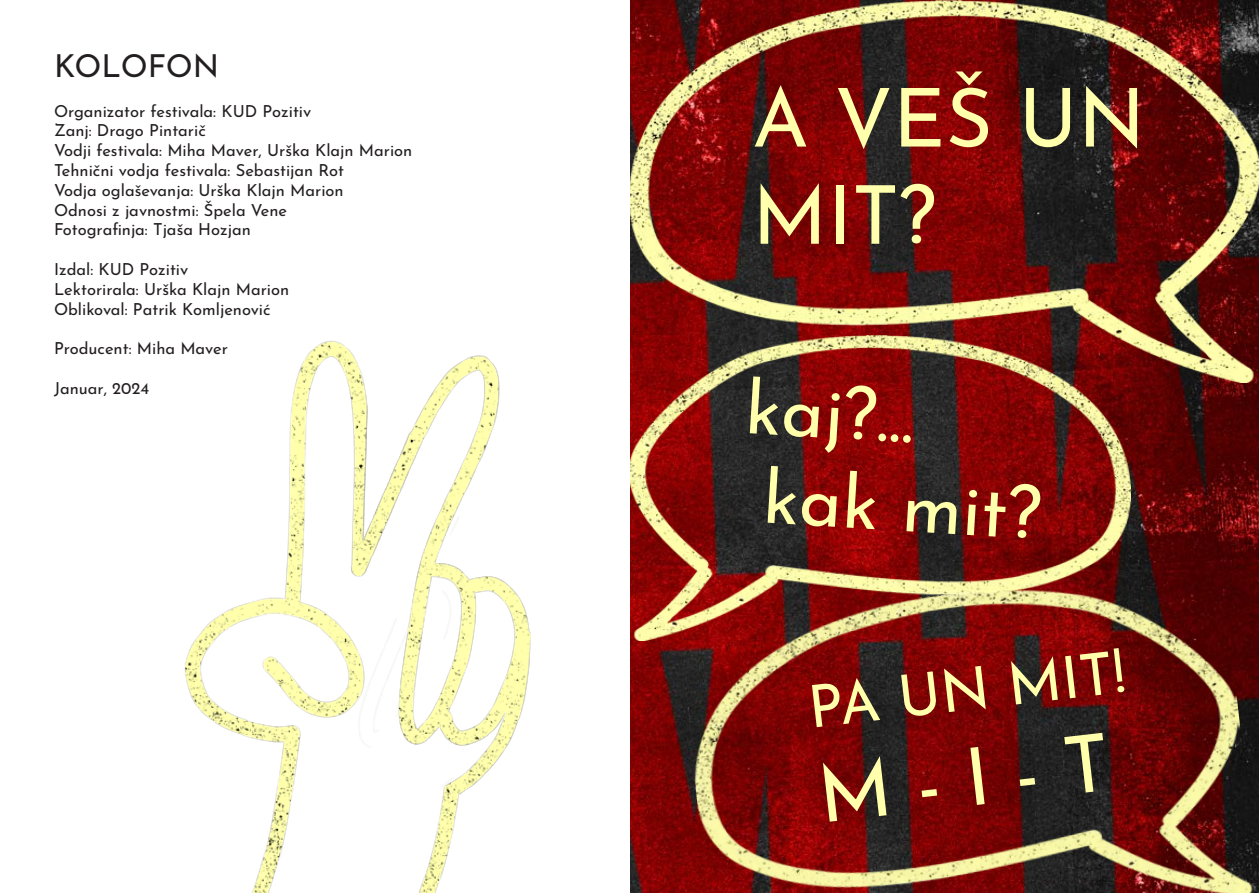
<style>
.page{position:relative;width:1259px;height:893px;background:#fff}
.page>*{position:absolute;margin:0;border:0;box-sizing:border-box;transform-origin:0 0}
.t1{font:81px/97.2px "Josefin Sans";color:#ffffac}
.t2{font:79.5px "Josefin Sans";color:#ffffac}
.t3{font:73.5px/87.6px "Josefin Sans";color:#ffffac}
.t4{font:58.5px "Josefin Sans";color:#ffffac}
.t5{font:31.5px "Josefin Sans";letter-spacing:-.005em;color:#231f20}
.t6{font:16.5px/19.8px "Josefin Sans";color:#231f20}
</style>
<div class="page">
<img style="left:630px;top:383px;width:629px;height:510px">
<img style="left:630px;top:0;width:629px;height:383px">
<img style="left:677px;top:563px;width:582px;height:330px">
<img style="left:630px;top:336px;width:500px;height:304px">
<img style="left:185px;top:341px;width:346px;height:552px">
<h3 class="t5" style="left:54px;top:40px;width:167px">KOLOFON</h3>
<p class="t6" style="left:54px;top:99px;width:360px">Organizator festivala: KUD Pozitiv<br>Zanj: Drago Pintarič<br>Vodji festivala: Miha Maver, Urška Klajn Marion Tehnični vodja festivala: Sebastijan Rot<br>Vodja oglaševanja: Urška Klajn Marion<br>Odnosi z javnostmi: Špela Vene<br>Fotografinja: Tjaša Hozjan</p>
<p class="t6" style="left:54px;top:257px;width:237px">Izdal: KUD Pozitiv<br>Lektorirala: Urška Klajn Marion<br>Oblikoval: Patrik Komljenović</p>
<p class="t6" style="left:54px;top:336px;width:176px">Producent: Miha Maver</p>
<p class="t6" style="left:54px;top:376px;width:97px">Januar, 2024</p>
<h1 class="t1" style="left:752px;top:60px;width:395px">A VEŠ UN<br>MIT?</h1>
<h3 class="t3" style="left:773px;top:355px;width:280px;text-indent:-24px;rotate:4deg">kaj?... kak mit?</h3>
<h3 class="t4" style="left:803px;top:657px;width:320px;rotate:-6deg">PA UN MIT!</h3>
<h2 class="t2" style="left:810px;top:730px;width:294px;rotate:-7deg">M - I - T</h2>
</div>
